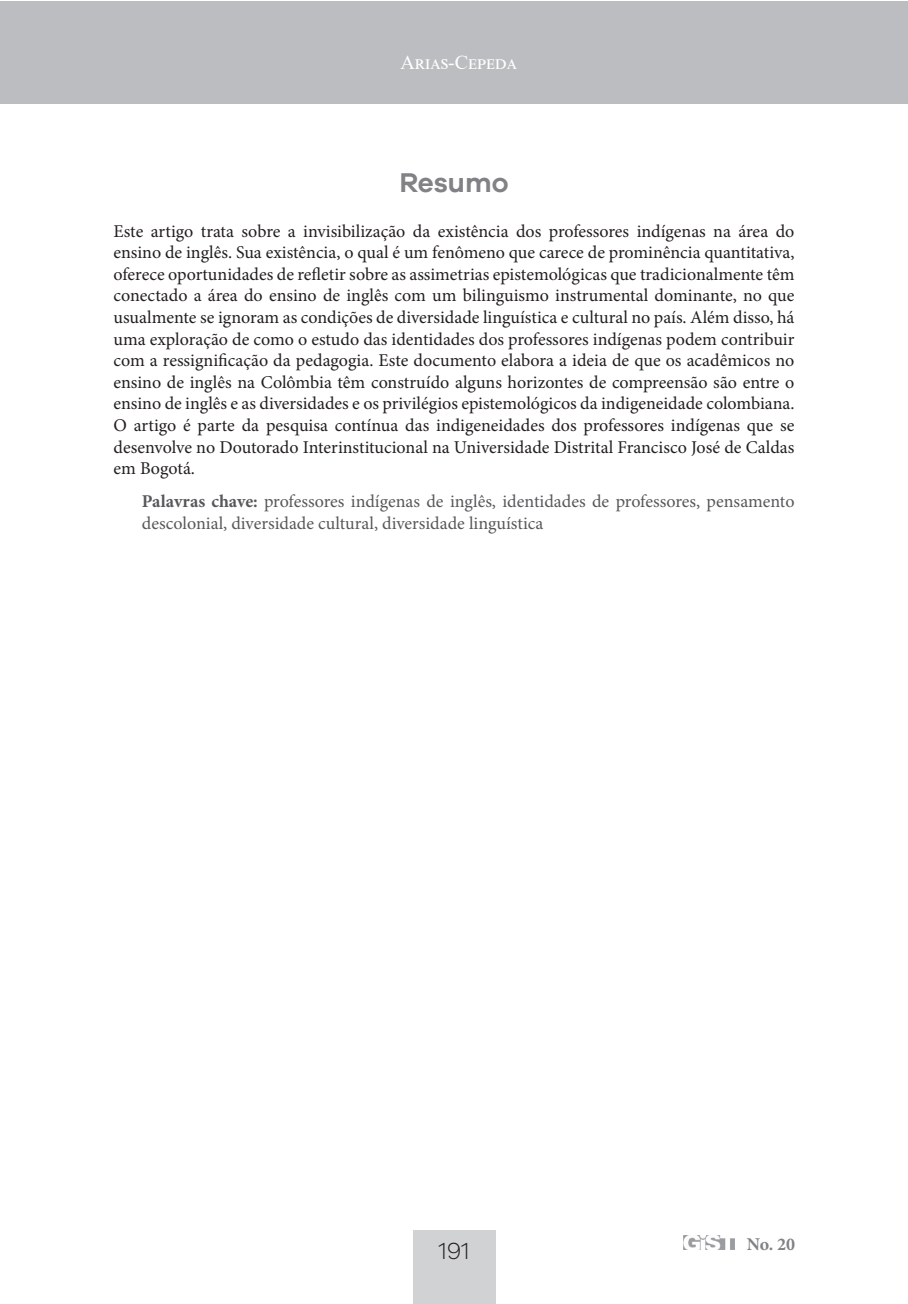
<style>
.page{position:relative;width:908px;height:1304px;background:#fff}
.page>*{position:absolute;margin:0;border:0;box-sizing:border-box;transform-origin:0 0}
.t1{font:600 28px "Galano Grotesque";color:#808285}
.t2{font:300 24px "Galano Grotesque";color:#231f20}
.t3{font:20px "Times New Roman";color:#fff}
.t4{font:18px/21.6px "Minion Pro";letter-spacing:-.01em;color:#231f20;text-align:justify}
.t5{font:18px/21.6px "Minion Pro";letter-spacing:-.01em;color:#57585a}
.t6{font:700 18px "Minion Pro";color:#808285}
.s1{font-weight:700}
</style>
<div class="page">
<div style="left:412px;top:1230px;width:83px;height:74px;background:#d1d2d4"></div>
<img style="left:683px;top:1236px;width:51px;height:13px">
<div style="left:0;top:1px;width:906px;height:102px;background:#bcbdc0"></div>
<p class="t3" style="left:400px;top:48px;width:117px">Arias-Cepeda</p>
<h1 class="t1" style="left:399px;top:166px;width:111px">Resumo</h1>
<p class="t4" style="left:113px;top:220px;width:682px">Este artigo trata sobre a invisibilização da existência dos professores indígenas na área do ensino de inglês. Sua existência, o qual é um fenômeno que carece de prominência quantitativa, oferece oportunidades de refletir sobre as assimetrias epistemológicas que tradicionalmente têm conectado a área do ensino de inglês com um bilinguismo instrumental dominante, no que usualmente se ignoram as condições de diversidade linguística e cultural no país. Além disso, há uma exploração de como o estudo das identidades dos professores indígenas podem contribuir com a ressignificação da pedagogia. Este documento elabora a ideia de que os acadêmicos no ensino de inglês na Colômbia têm construído alguns horizontes de compreensão são entre o ensino de inglês e as diversidades e os privilégios epistemológicos da indigeneidade colombiana.<br>O artigo é parte da pesquisa contínua das indigeneidades dos professores indígenas que se desenvolve no Doutorado Interinstitucional na Universidade Distrital Francisco José de Caldas em Bogotá.</p>
<p class="t5" style="left:142px;top:491px;width:653px"><span class="s1">Palavras chave:</span> professores indígenas de inglês, identidades de professores, pensamento descolonial, diversidade cultural, diversidade linguística</p>
<h2 class="t2" style="left:438px;top:1237px;width:33px">191</h2>
<p class="t6" style="left:746px;top:1232px;width:50px">No. 20</p>
</div>
